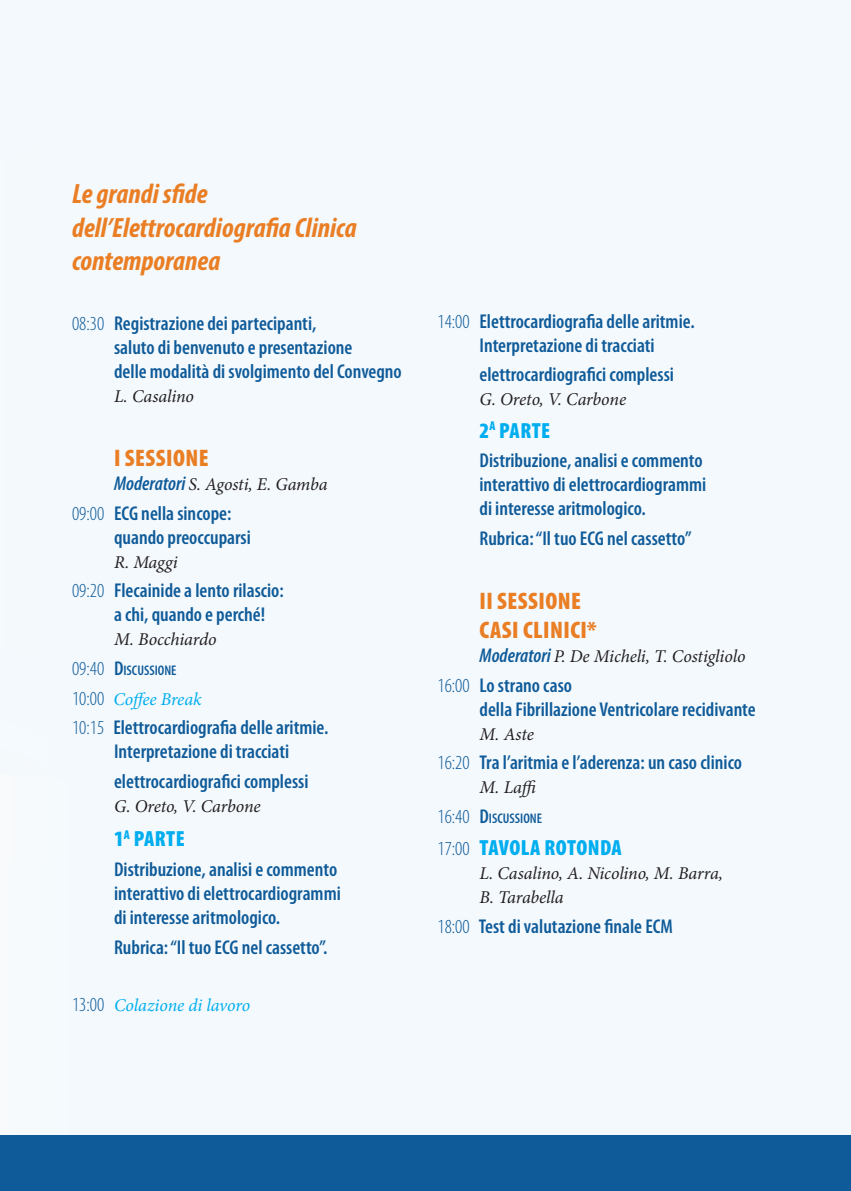
<style>
.page{position:relative;width:851px;height:1191px;background:#fff}
.page>*{position:absolute;margin:0;border:0;box-sizing:border-box;transform-origin:0 0}
.t1{font:italic 700 condensed 28px/33.6px "Myriad Pro";color:#ea7e24}
.t2{font:900 condensed 24px/28.8px "Myriad Pro";letter-spacing:.02em;color:#ea7e24}
.t3{font:900 condensed 22px "Myriad Pro";letter-spacing:.015em;color:#00aeef}
.t4{font:600 condensed 20px/24px "Myriad Pro";color:#0f5b99}
.t5{font:italic 18px/24px "Minion Pro";letter-spacing:-.01em;color:#231f20}
.t6{font:italic 18px "Minion Pro";letter-spacing:-.005em;color:#00aeef}
.t7{font:600 condensed 14px "Myriad Pro";color:#0f5b99}
.s1{font-weight:300}
.s2{font-family:"Myriad Pro";font-weight:600;font-stretch:condensed;font-size:20px;color:#0f5b99}
.s3{font-weight:300;font-size:20px}
.s4{font-size:20px}
.s5{font-family:"Myriad Pro";font-weight:300;font-style:normal;font-stretch:condensed;font-size:20px;color:#0f5b99}
.s6{font-weight:300;font-size:20px;color:#0f5b99}
</style>
<div class="page">
<div style="left:0;top:0;width:850px;height:1191px;background:#f4f9fd"></div>
<div style="left:0;top:1135px;width:850px;height:56px;background:#0f5b99"></div>
<h1 class="t1" style="left:72px;top:176px;width:286px">Le grandi sfide dell’Elettrocardiografia Clinica contemporanea</h1>
<p class="t4" style="left:114px;top:311px;width:289px;text-indent:-42px"><span class="s1">08:30</span> Registrazione dei partecipanti,<br>saluto di benvenuto e presentazione<br>delle modalità di svolgimento del Convegno</p>
<p class="t5" style="left:114px;top:384px;width:81px">L. Casalino</p>
<p class="t2" style="left:114px;top:444px;width:33px">I SESSIONE</p>
<p class="t5" style="left:114px;top:472px;width:215px"><span class="s2">Moderatori</span> S. Agosti, E. Gamba</p>
<p class="t4" style="left:114px;top:501px;width:138px;text-indent:-42px"><span class="s1">09:00</span> ECG nella sincope: quando preoccuparsi</p>
<p class="t5" style="left:114px;top:550px;width:65px">R. Maggi</p>
<p class="t4" style="left:114px;top:579px;width:171px;text-indent:-42px"><span class="s1">09:20</span> Flecainide a lento rilascio: a chi, quando e perché!</p>
<p class="t5" style="left:114px;top:627px;width:104px">M. Bocchiardo</p>
<p class="t7" style="left:72px;top:662px;width:106px"><span class="s3">09:40</span> <span class="s4">D</span>ISCUSSIONE</p>
<p class="t6" style="left:72px;top:686px;width:131px"><span class="s5">10:00</span> Coffee Break</p>
<p class="t4" style="left:72px;top:716px;width:258px;text-align:center"><span class="s1">10:15</span> Elettrocardiografia delle aritmie.<br>Interpretazione di tracciati</p>
<p class="t4" style="left:114px;top:769px;width:196px">elettrocardiografici complessi</p>
<p class="t5" style="left:114px;top:794px;width:148px">G. Oreto, V. Carbone</p>
<p class="t3" style="left:114px;top:827px;width:70px">1<sup>A</sup> PARTE</p>
<p class="t4" style="left:114px;top:858px;width:228px">Distribuzione, analisi e commento interattivo di elettrocardiogrammi di interesse aritmologico.</p>
<p class="t4" style="left:114px;top:935px;width:215px">Rubrica: “Il tuo ECG nel cassetto”.</p>
<p class="t6" style="left:72px;top:993px;width:180px"><span class="s5">13:00</span> Colazione di lavoro</p>
<p class="t4" style="left:437px;top:309px;width:259px;text-align:center"><span class="s1">14:00</span> Elettrocardiografia delle aritmie.<br>Interpretazione di tracciati</p>
<p class="t4" style="left:479px;top:363px;width:196px">elettrocardiografici complessi</p>
<p class="t5" style="left:479px;top:388px;width:148px">G. Oreto, V. Carbone</p>
<p class="t3" style="left:479px;top:418px;width:70px">2<sup>A</sup> PARTE</p>
<p class="t4" style="left:479px;top:449px;width:228px">Distribuzione, analisi e commento interattivo di elettrocardiogrammi di interesse aritmologico.</p>
<p class="t4" style="left:479px;top:526px;width:213px">Rubrica: “Il tuo ECG nel cassetto”</p>
<p class="t2" style="left:479px;top:587px;width:64px">II SESSIONE<br>CASI CLINICI</p>
<p class="t2" style="left:587px;top:616px;width:11px">*</p>
<p class="t5" style="left:479px;top:644px;width:267px"><span class="s2">Moderatori</span> P. De Micheli, T. Costigliolo</p>
<p class="t4" style="left:479px;top:673px;width:278px;text-indent:-42px"><span class="s1">16:00</span> Lo strano caso<br>della Fibrillazione Ventricolare recidivante</p>
<p class="t5" style="left:479px;top:722px;width:56px">M. Aste</p>
<p class="t4" style="left:437px;top:751px;width:306px"><span class="s1">16:20</span> Tra l’aritmia e l’aderenza: un caso clinico</p>
<p class="t5" style="left:479px;top:775px;width:61px">M. Laffi</p>
<p class="t7" style="left:437px;top:810px;width:106px"><span class="s3">16:40</span> <span class="s4">D</span>ISCUSSIONE</p>
<p class="t3" style="left:437px;top:835px;width:54px"><span class="s6">17:00</span> TAVOLA</p>
<p class="t3" style="left:544px;top:835px;width:45px">ROTONDA</p>
<p class="t5" style="left:479px;top:861px;width:245px">L. Casalino, A. Nicolino, M. Barra,<br>B. Tarabella</p>
<p class="t4" style="left:437px;top:914px;width:237px"><span class="s1">18:00</span> Test di valutazione finale ECM</p>
</div>
